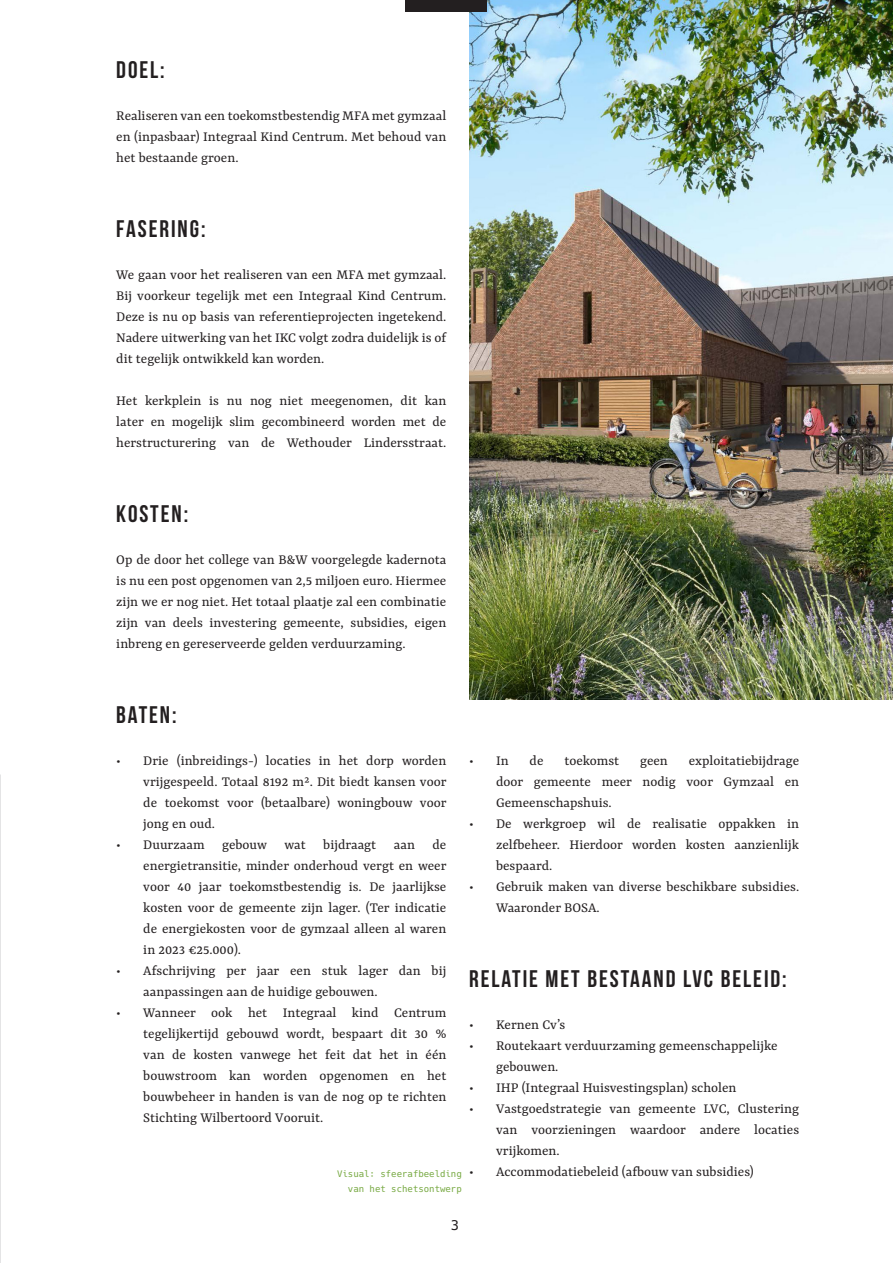
<style>
.page{position:relative;width:893px;height:1263px;background:#fff}
.page>*{position:absolute;margin:0;border:0;box-sizing:border-box;transform-origin:0 0}
.Body_Text{font:24px "Bebas Neue";letter-spacing:.08em;color:#231f20}
.Headline{font:24px "Bebas Neue";letter-spacing:.08em;color:#231f20}
.Body_Text-2{font:15px/21px "Yrsa";color:#231f20;text-align:justify}
.t1{font:13.5px "Hack";color:#231f20}
.Caption_Text{font:9px "Hack";color:#77a942}
</style>
<div class="page">
<img style="left:0;top:774px;width:1px;height:489px">
<img style="left:469px;top:0;width:424px;height:699px">
<div style="left:406px;top:0;width:81px;height:11px;background:#231f20"></div>
<p class="Body_Text" style="left:116px;top:56px;width:50px">DOEL:</p>
<p class="Body_Text-2" style="left:116px;top:106px;width:331px">Realiseren van een toekomstbestendig MFA met gymzaal en (inpasbaar) Integraal Kind Centrum. Met behoud van het bestaande groen.</p>
<p class="Headline" style="left:116px;top:215px;width:91px">FASERING:</p>
<p class="Body_Text-2" style="left:116px;top:265px;width:332px">We gaan voor het realiseren van een MFA met gymzaal.<br>Bij voorkeur tegelijk met een Integraal Kind Centrum.<br>Deze is nu op basis van referentieprojecten ingetekend.<br>Nadere uitwerking van het IKC volgt zodra duidelijk is of dit tegelijk ontwikkeld kan worden.</p>
<p class="Body_Text-2" style="left:116px;top:391px;width:332px">Het kerkplein is nu nog niet meegenomen, dit kan later en mogelijk slim gecombineerd worden met de herstructurering van de Wethouder Lindersstraat.</p>
<p class="Body_Text" style="left:116px;top:500px;width:73px">KOSTEN:</p>
<p class="Body_Text-2" style="left:116px;top:550px;width:332px">Op de door het college van B&amp;W voorgelegde kadernota is nu een post opgenomen van 2,5 miljoen euro. Hiermee zijn we er nog niet. Het totaal plaatje zal een combinatie zijn van deels investering gemeente, subsidies, eigen inbreng en gereserveerde gelden verduurzaming.</p>
<p class="Headline" style="left:116px;top:701px;width:62px">BATEN:</p>
<p class="Body_Text-2" style="left:143px;top:751px;width:305px;text-indent:-27px">• Drie (inbreidings-) locaties in het dorp worden vrijgespeeld. Totaal 8192 m². Dit biedt kansen voor de toekomst voor (betaalbare) woningbouw voor jong en oud.</p>
<p class="Body_Text-2" style="left:143px;top:835px;width:305px;text-indent:-27px">• Duurzaam gebouw wat bijdraagt aan de energietransitie, minder onderhoud vergt en weer voor 40 jaar toekomstbestendig is. De jaarlijkse kosten voor de gemeente zijn lager. (Ter indicatie de energiekosten voor de gymzaal alleen al waren in 2023 €25.000).</p>
<p class="Body_Text-2" style="left:143px;top:961px;width:305px;text-indent:-27px">• Afschrijving per jaar een stuk lager dan bij aanpassingen aan de huidige gebouwen.</p>
<p class="Body_Text-2" style="left:143px;top:1003px;width:305px;text-indent:-27px">• Wanneer ook het Integraal kind Centrum tegelijkertijd gebouwd wordt, bespaart dit 30 % van de kosten vanwege het feit dat het in één bouwstroom kan worden opgenomen en het bouwbeheer in handen is van de nog op te richten Stichting Wilbertoord Vooruit.</p>
<p class="Caption_Text" style="left:337px;top:1168px;width:126px">Visual: sfeerafbeelding</p>
<p class="Caption_Text" style="left:348px;top:1183px;width:115px">van het schetsontwerp</p>
<p class="Body_Text-2" style="left:469px;top:750px;width:41px">• In</p>
<p class="Body_Text-2" style="left:530px;top:750px;width:15px">de</p>
<p class="Body_Text-2" style="left:564px;top:750px;width:56px">toekomst</p>
<p class="Body_Text-2" style="left:640px;top:750px;width:29px">geen</p>
<p class="Body_Text-2" style="left:496px;top:750px;width:305px;text-indent:193px">exploitatiebijdrage door gemeente meer nodig voor Gymzaal en Gemeenschapshuis.</p>
<p class="Body_Text-2" style="left:496px;top:813px;width:305px;text-indent:-27px">• De werkgroep wil de realisatie oppakken in zelfbeheer. Hierdoor worden kosten aanzienlijk bespaard.</p>
<p class="Body_Text-2" style="left:496px;top:876px;width:305px;text-indent:-27px">• Gebruik maken van diverse beschikbare subsidies.<br>Waaronder BOSA.</p>
<p class="Body_Text" style="left:469px;top:965px;width:319px">RELATIE MET BESTAAND LVC BELEID:</p>
<p class="Body_Text-2" style="left:469px;top:1014px;width:98px">• Kernen Cv’s</p>
<p class="Body_Text-2" style="left:496px;top:1035px;width:283px;text-indent:-27px">• Routekaart verduurzaming gemeenschappelijke gebouwen.</p>
<p class="Body_Text-2" style="left:469px;top:1077px;width:269px">• IHP (Integraal Huisvestingsplan) scholen</p>
<p class="Body_Text-2" style="left:496px;top:1098px;width:305px;text-indent:-27px">• Vastgoedstrategie van gemeente LVC, Clustering van voorzieningen waardoor andere locaties vrijkomen.</p>
<p class="Body_Text-2" style="left:469px;top:1161px;width:286px">• Accommodatiebeleid (afbouw van subsidies)</p>
<p class="t1" style="left:451px;top:1216px;width:10px">3</p>
</div>
